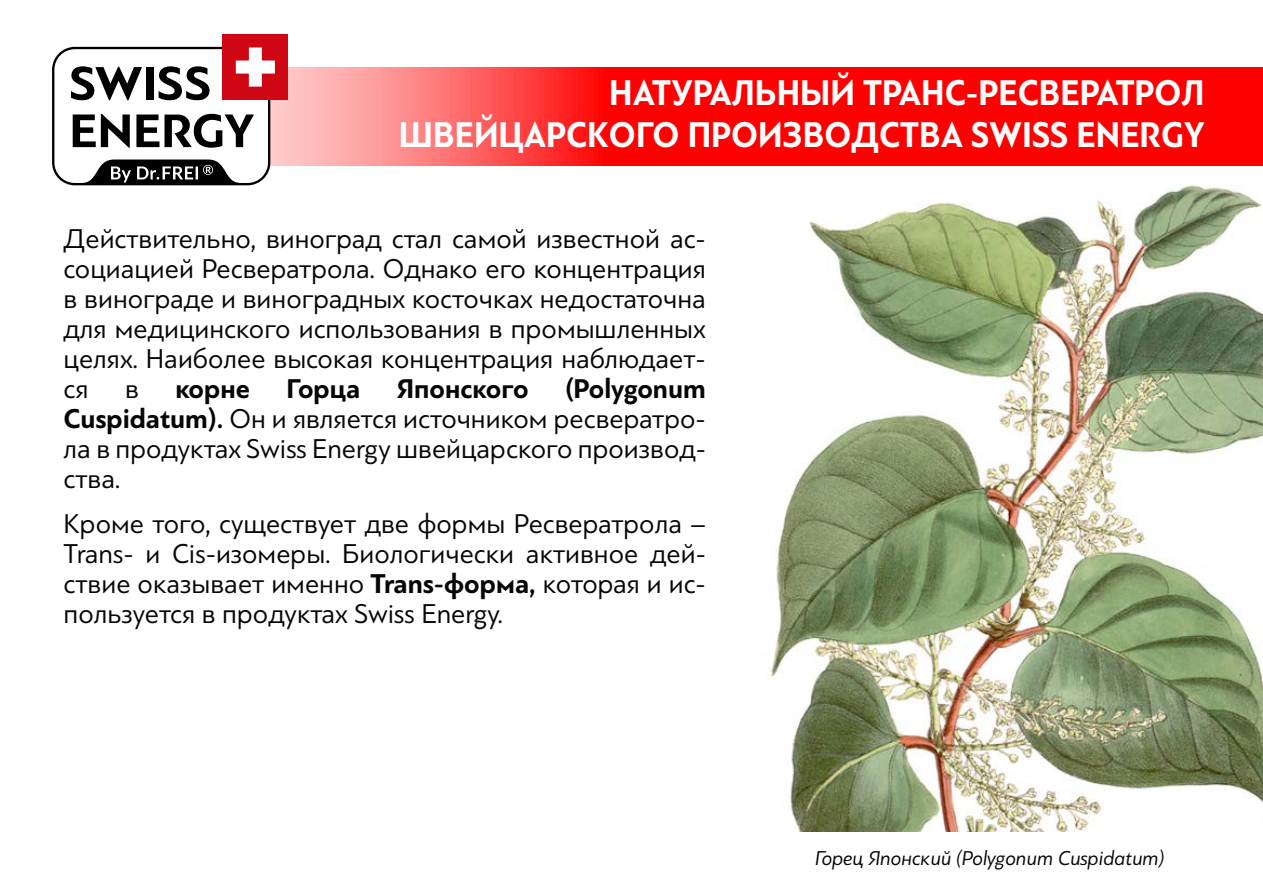
<style>
.page{position:relative;width:1263px;height:893px;background:#fff}
.page>*{position:absolute;margin:0;border:0;box-sizing:border-box;transform-origin:0 0}
.t1{font:700 37.5px/42px "PF Bague Sans Pro";color:#fff;text-align:right;scale:.9 1}
.t2{font:28.5px/30px "PF Bague Sans Pro";color:#050606;text-align:justify;scale:.96 1}
.t3{font:700 28.5px "PF Bague Sans Pro";color:#050606;scale:.96 1}
.t4{font:italic 21px "PF Bague Sans Pro";color:#050606;scale:.96 1}
.s1{font-weight:700}
</style>
<div class="page">
<img style="left:770px;top:185px;width:493px;height:647px">
<svg style="left:275px;top:68px;width:988px;height:97px;background:#ff2525"></svg>
<div style="left:223px;top:34px;width:65px;height:66px;background:#cf0613"></div>
<svg style="left:52px;top:47px;width:223px;height:138px"></svg>
<h1 class="t1" style="left:399px;top:73px;width:897px">НАТУРАЛЬНЫЙ ТРАНС-РЕСВЕРАТРОЛ<br>ШВЕЙЦАРСКОГО ПРОИЗВОДСТВА SWISS ENERGY</h1>
<p class="t2" style="left:64px;top:223px;width:670px">Действительно, виноград стал самой известной ас&shy;социацией Ресвератрола. Однако его концентрация в винограде и виноградных косточках недостаточна для медицинского использования в промышленных целях. Наиболее высокая концентрация наблюдает&shy;ся</p>
<p class="t2" style="left:64px;top:373px;width:671px;text-indent:501px"><span class="s1">(Polygonum Cuspidatum).</span> Он и является источником ресвератро&shy;ла в продуктах Swiss Energy швейцарского производ&shy;ства.</p>
<p class="t2" style="left:64px;top:508px;width:671px">Кроме того, существует две формы Ресвератрола – Trans- и Cis-изомеры. Биологически активное дей&shy;ствие оказывает именно <span class="s1">Trans-форма,</span> которая и ис&shy;пользуется в продуктах Swiss Energy.</p>
<p class="t2" style="left:125px;top:373px;width:16px">в</p>
<p class="t3" style="left:175px;top:371px;width:79px">корне</p>
<p class="t3" style="left:287px;top:371px;width:78px">Горца</p>
<p class="t3" style="left:397px;top:371px;width:139px">Японского</p>
<p class="t4" style="left:815px;top:846px;width:365px">Горец Японский (Polygonum Cuspidatum)</p>
</div>
